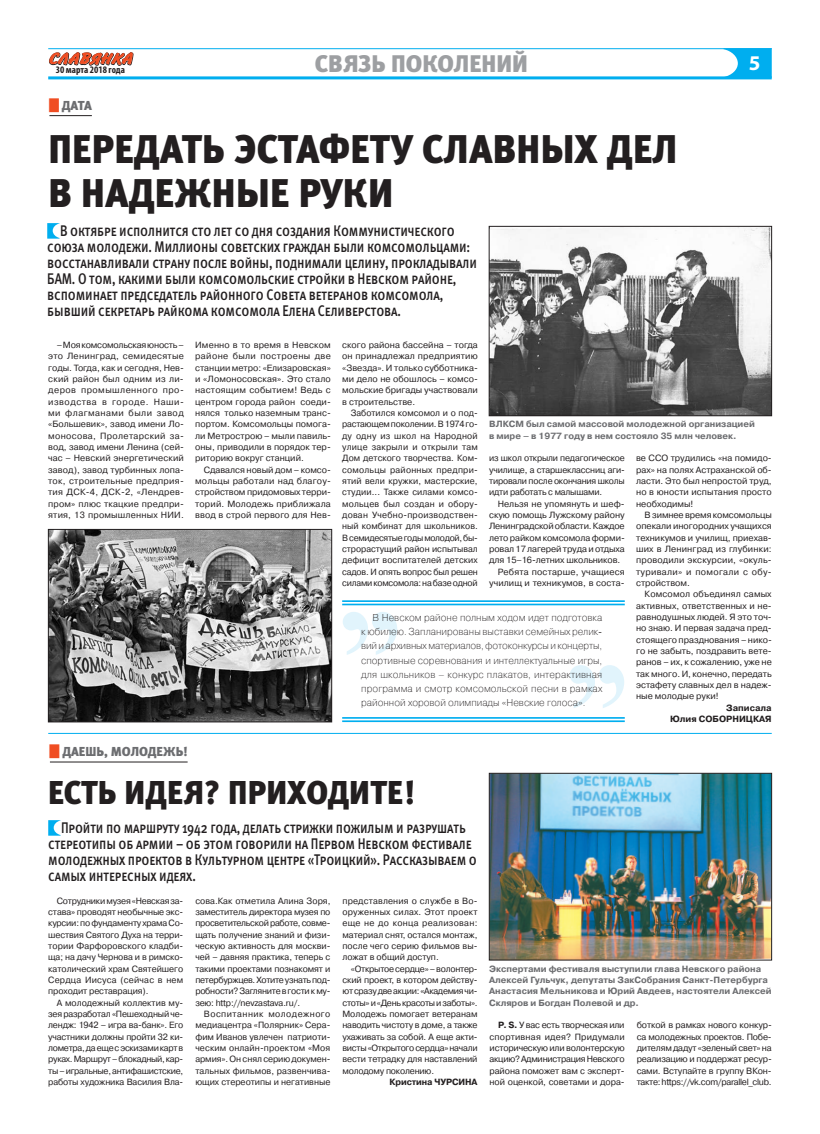
<style>
.page{position:relative;width:820px;height:1134px;background:#fff}
.page>*{position:absolute;margin:0;border:0;box-sizing:border-box;transform-origin:0 0}
.t1{font:40px "Meta Black Caps C";letter-spacing:.04em;color:#231f20;scale:.96 1}
.t2{font:40px "Meta Black Caps C";letter-spacing:.015em;color:#231f20;scale:.96 1}
.t3{font:33px "Meta Black Caps C";letter-spacing:.02em;color:#231f20;scale:.96 1}
.t4{font:24px "Meta Black Caps C";letter-spacing:.03em;color:#9d9fa2}
.t5{font:700 21px "Myriad Pro";color:#fff}
.t6{font:700 16.5px "Inform C";color:#f04d22;scale:1.27 1}
.t7{font:15.4px/16px "Meta Medium Caps C";letter-spacing:-.01em;color:#231f20;scale:.82 1}
.t8{font:13px "Meta Black C";letter-spacing:.04em;color:#6c6d70}
.t9{font:10px/14px "Pragmatica Light C";color:#231f20;text-align:justify}
.t10{font:700 condensed 10px "Myriad Pro";color:#231f20}
.t11{font:9px/11.3px "Pragmatica C";color:#231f20;text-align:justify}
.t12{font:700 9px/11.3px "Pragmatica C";color:#6c6d70}
.t13{font:700 9px/11.3px "Pragmatica C";color:#231f20;text-align:right}
.t14{font:9px "Pragmatica C";letter-spacing:-.02em;color:#231f20}
.t15{font:9px "Pragmatica C";letter-spacing:.02em;color:#231f20}
.s1{font-weight:700}
</style>
<div class="page">
<svg style="left:723px;top:49px;width:48px;height:27px"></svg>
<hr style="left:48px;top:48px;width:723px;height:1px;background:#00aeef">
<hr style="left:48px;top:76px;width:723px;height:3px;background:#00aeef">
<svg style="left:49px;top:53px;width:84px;height:13px"></svg>
<img style="left:491px;top:228px;width:278px;height:186px">
<div style="left:489px;top:226px;width:282px;height:190px;border:1px solid #231f20"></div>
<svg style="left:47px;top:223px;width:12px;height:16px"></svg>
<svg style="left:343px;top:612px;width:54px;height:43px"></svg>
<hr style="left:342px;top:717px;width:282px;height:2px;background:#00aeef">
<hr style="left:342px;top:720px;width:282px;height:2px;background:#00aeef">
<hr style="left:342px;top:600px;width:282px;height:2px;background:#00aeef">
<hr style="left:342px;top:604px;width:282px;height:1px;background:#00aeef">
<svg style="left:570px;top:665px;width:54px;height:43px"></svg>
<img style="left:50px;top:531px;width:280px;height:189px">
<div style="left:48px;top:529px;width:284px;height:193px;border:1px solid #231f20"></div>
<hr style="left:49px;top:115px;width:43px;height:1px;background:#231f20">
<hr style="left:48px;top:733px;width:723px;height:1px;background:#00aeef">
<svg style="left:48px;top:820px;width:12px;height:16px"></svg>
<img style="left:491px;top:775px;width:278px;height:183px">
<div style="left:489px;top:773px;width:282px;height:187px;border:1px solid #231f20"></div>
<hr style="left:50px;top:762px;width:137px;height:1px;background:#231f20">
<h3 class="t6" style="left:48px;top:50px;width:68px">славянка</h3>
<p class="t10" style="left:56px;top:64px;width:71px">30 марта 2018 года</p>
<h3 class="t8" style="left:62px;top:98px;width:30px">дата</h3>
<h3 class="t4" style="left:314px;top:50px;width:214px">связь поколен ий</h3>
<h3 class="t5" style="left:748px;top:49px;width:13px">5</h3>
<h1 class="t1" style="left:48px;top:126px;width:438px">Пе редать эстафету славн</h1>
<h1 class="t2" style="left:540px;top:126px;width:118px">ых дел</h1>
<h1 class="t2" style="left:48px;top:170px;width:139px">внадежн</h1>
<h1 class="t2" style="left:236px;top:170px;width:165px">ые руки</h1>
<p class="t7" style="left:47px;top:222px;width:525px;text-indent:13px">В октябре исполнится сто лет со дня создания Коммунистического союза молодежи. Миллионы советских граждан были комсомольцами: восстанавливали страну после войны, поднимали целину, прокладывали БАМ. О том, какими были комсомольские стройки в Невском районе, вспоминает председатель районного Совета ветеранов комсомола, бывший секретарь райкома комсомола Елена Селиверстова.</p>
<p class="t11" style="left:48px;top:339px;width:137px;text-indent:9px">– Моя комсомольская юность – это Ленинград, семидесятые годы. Тогда, как и сегодня, Нев&shy;ский район был одним из ли&shy;деров промышленного про&shy;изводства в городе. Наши&shy;ми флагманами были завод «Большевик», завод имени Ло&shy;моносова, Пролетарский за&shy;вод, завод имени Ленина (сей&shy;час – Невский энергетический завод), завод турбинных лопа&shy;ток, строительные предприя&shy;тия ДСК-4, ДСК-2, «Лендрев&shy;пром» плюс ткацкие предпри&shy;ятия, 13 промышленных НИИ.</p>
<p class="t11" style="left:195px;top:339px;width:137px">Именно в то время в Невском районе были построены две станции метро: «Елизаровская» и «Ломоносовская». Это стало настоящим событием! Ведь с центром города район соеди&shy;нялся только наземным транс&shy;портом. Комсомольцы помога&shy;ли Метрострою – мыли павиль&shy;оны, приводили в порядок тер&shy;риторию вокруг станций.</p>
<p class="t11" style="left:195px;top:464px;width:137px;text-indent:9px">Сдавался новый дом – комсо&shy;мольцы работали над благоу&shy;стройством придомовых терри&shy;торий. Молодежь приближала ввод в строй первого для Нев-</p>
<h3 class="t8" style="left:62px;top:744px;width:127px">Даешь, молодежь!</h3>
<p class="t11" style="left:342px;top:339px;width:137px">ского района бассейна – тогда он принадлежал предприятию «Звезда». И только субботника&shy;ми дело не обошлось – комсо&shy;мольские бригады участвовали в строительстве.</p>
<p class="t11" style="left:342px;top:407px;width:137px;text-indent:9px">Заботился комсомол и о под&shy;растающем поколении. В 1974 го&shy;ду одну из школ на Народной улице закрыли и открыли там Дом детского творчества. Ком&shy;сомольцы районных предпри&shy;ятий вели кружки, мастерские, студии... Также силами комсо&shy;мольцев был создан и обору&shy;дован Учебно-производствен&shy;ный комбинат для школьников.<br>В семидесятые годы молодой, бы&shy;строрастущий район испытывал дефицит воспитателей детских садов. И опять вопрос был решен силами комсомола: на базе одной</p>
<p class="t12" style="left:489px;top:419px;width:267px;text-indent:37px">был самой массовой молодежной организацией в мире – в 1977 году в нем состояло 35 млн человек.</p>
<p class="t12" style="left:489px;top:419px;width:15px">ВЛКСМ</p>
<p class="t11" style="left:636px;top:453px;width:137px">ве ССО трудились «на помидо&shy;рах» на полях Астраханской об&shy;ласти. Это был непростой труд, но в юности испытания просто необходимы!</p>
<p class="t11" style="left:636px;top:509px;width:137px;text-indent:9px">В зимнее время комсомольцы опекали иногородних учащихся техникумов и училищ, приехав&shy;ших в Ленинград из глубинки: проводили экскурсии, «окуль&shy;туривали» и помогали с обу&shy;стройством.</p>
<p class="t11" style="left:636px;top:589px;width:137px;text-indent:9px">Комсомол объединял самых активных, ответственных и не&shy;равнодушных людей. Я это точ&shy;но знаю. И первая задача пред&shy;стоящего празднования – нико&shy;го не забыть, поздравить вете&shy;ранов – их, к сожалению, уже не так много. И, конечно, передать эстафету славных дел в надеж&shy;ные молодые руки!</p>
<p class="t13" style="left:670px;top:702px;width:103px">Записала<br>Юлия Соборницкая</p>
<p class="t11" style="left:489px;top:453px;width:137px">из школ открыли педагогическое училище, а старшеклассниц аги&shy;тировали после окончания школы идти работать с малышами.</p>
<p class="t11" style="left:497px;top:498px;width:128px">Нельзя не упомянуть и шеф-</p>
<p class="t11" style="left:489px;top:509px;width:137px">скую помощь Лужскому району</p>
<p class="t14" style="left:489px;top:521px;width:137px">Ленинградской области. Каждое</p>
<p class="t11" style="left:489px;top:532px;width:137px">лето райком комсомола форми-</p>
<p class="t11" style="left:489px;top:543px;width:137px">ровал 17 лагерей труда и отдыха</p>
<p class="t11" style="left:489px;top:555px;width:133px">для 15–16-летних школьников.</p>
<p class="t15" style="left:497px;top:566px;width:128px">Ребята постарше, учащиеся</p>
<p class="t11" style="left:489px;top:577px;width:137px">училищ и техникумов, в соста-</p>
<p class="t9" style="left:361px;top:611px;width:242px;text-indent:11px">В Невском районе полным ходом идет подготовка к юбилею. Запланированы выставки семейных релик&shy;вий и архивных материалов, фотоконкурсы и концерты, спортивные соревнования и интеллектуальные игры, для школьников – конкурс плакатов, интерактивная программа и смотр комсомольской песни в рамках районной хоровой олимпиады «Невские голоса».</p>
<h2 class="t3" style="left:48px;top:774px;width:383px">Есть идея? Приходите !</h2>
<h3 class="t7" style="left:48px;top:819px;width:524px;text-indent:13px">Пройти по маршруту 1942 года, делать стрижки пожилым и разрушать стереотипы об армии – об этом говорили на Первом Невском фестивале молодежных проектов в Культурном центре «Троицкий». Рассказываем о самых интересных идеях.</h3>
<p class="t11" style="left:48px;top:895px;width:137px;text-indent:9px">Сотрудники музея «Невская за&shy;става» проводят необычные экс&shy;курсии: по фундаменту храма Со&shy;шествия Святого Духа на терри&shy;тории Фарфоровского кладби&shy;ща; на дачу Чернова и в римско&shy;католический храм Святейшего Сердца Иисуса (сейчас в нем проходит реставрация).</p>
<p class="t11" style="left:48px;top:997px;width:137px;text-indent:9px">А молодежный коллектив му&shy;зея разработал «Пешеходный че&shy;лендж: 1942 – игра ва-банк». Его участники должны пройти 32 ки&shy;лометра, да еще с эскизами карт в руках. Маршрут – блокадный, кар&shy;ты – игральные, антифашистские, работы художника Василия Вла-</p>
<p class="t11" style="left:342px;top:895px;width:136px">представления о службе в Во&shy;оруженных силах. Этот проект еще не до конца реализован: материал снят, остался монтаж, после чего серию фильмов вы&shy;ложат в общий доступ.</p>
<p class="t11" style="left:342px;top:963px;width:137px;text-indent:9px">«Открытое сердце» – волонтер&shy;ский проект, в котором действу&shy;ют сразу две акции: «Академия чи&shy;стоты» и «День красоты и заботы».<br>Молодежь помогает ветеранам наводить чистоту в доме, а также ухаживать за собой. А еще акти&shy;висты «Открытого сердца» начали вести тетрадку для наставлений молодому поколению.</p>
<p class="t13" style="left:389px;top:1076px;width:89px">Кристина Чурсина</p>
<p class="t11" style="left:195px;top:895px;width:137px">сова.Как отметила Алина Зоря, заместитель директора музея по просветительской работе, совме&shy;щать получение знаний и физи&shy;ческую активность для москви&shy;чей – давняя практика, теперь с такими проектами познакомят и петербуржцев. Хотите узнать под&shy;робности? Загляните в гости к му&shy;зею: http://nevzastava.ru/.</p>
<p class="t11" style="left:195px;top:1008px;width:137px;text-indent:9px">Воспитанник молодежного медиацентра «Полярник» Сера&shy;фим Иванов увлечен патриоти&shy;ческим онлайн-проектом «Моя армия». Он снял серию докумен&shy;тальных фильмов, развенчива&shy;ющих стереотипы и негативные</p>
<p class="t12" style="left:489px;top:963px;width:284px">Экспертами фестиваля выступили глава Невского района Алексей Гульчук, депутаты ЗакСобрания Санкт-Петербурга Анастасия Мельникова и Юрий Авдеев, настоятели Алексей Скляров и Богдан Полевой и др.</p>
<p class="t11" style="left:489px;top:1019px;width:137px;text-indent:9px"><span class="s1">P. S.</span> У вас есть творческая или спортивная идея? Придумали историческую или волонтерскую акцию? Администрация Невского района поможет вам с эксперт&shy;ной оценкой, советами и дора-</p>
<p class="t11" style="left:636px;top:1019px;width:137px">боткой в рамках нового конкур&shy;са молодежных проектов. Побе&shy;дителям дадут «зеленый свет» на реализацию и поддержат ресур&shy;сами. Вступайте в группу ВКон&shy;такте: https://vk.com/parallel_club.</p>
</div>
